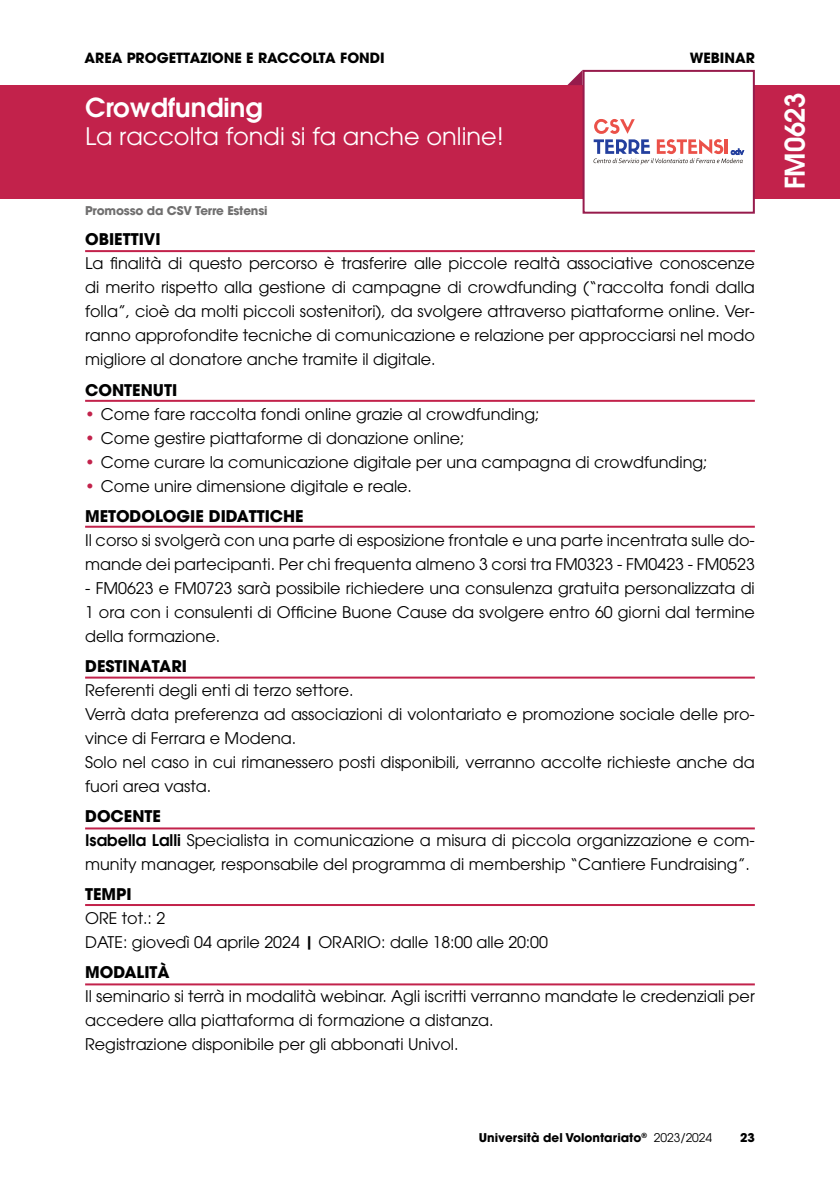
<style>
.page{position:relative;width:840px;height:1191px;background:#fff}
.page>*{position:absolute;margin:0;border:0;box-sizing:border-box;transform-origin:0 0}
.t1{font:600 27px "Avant Garde";letter-spacing:-.005em;color:#fff}
.t2{font:600 26px "Avant Garde";color:#fff}
.t3{font:24px "Avant Garde";color:#fff}
.t4{font:16px/24px "Avant Garde";color:#000}
.t5{font:700 16px "Avant Garde";color:#000}
.t6{font:700 14px "Avant Garde";color:#000}
.t7{font:700 12px "Avant Garde";color:#000}
.t8{font:700 12px "Avant Garde";letter-spacing:-.015em;color:#706f6f}
.s1{color:#c2224b}
.s2{font-weight:700}
.s3{font-weight:600}
.s4{font-weight:400}
</style>
<div class="page">
<div style="left:0;top:85px;width:839px;height:113px;background:#c2224b"></div>
<hr style="left:85px;top:250px;width:669px;height:2px;background:#c2224b">
<hr style="left:85px;top:400px;width:669px;height:2px;background:#c2224b">
<hr style="left:85px;top:526px;width:669px;height:2px;background:#c2224b">
<hr style="left:85px;top:676px;width:669px;height:2px;background:#c2224b">
<hr style="left:85px;top:827px;width:669px;height:2px;background:#c2224b">
<hr style="left:85px;top:904px;width:669px;height:2px;background:#c2224b">
<hr style="left:85px;top:983px;width:669px;height:2px;background:#c2224b">
<div style="left:583px;top:71px;width:170px;height:142px;background:#fff"></div>
<svg style="left:593px;top:119px;width:150px;height:46px"></svg>
<div style="left:582px;top:70px;width:172px;height:144px;border:2px solid #971b4c"></div>
<svg style="left:567px;top:70px;width:15px;height:15px"></svg>
<p class="t6" style="left:84px;top:49px;width:300px">AREA PROGETTAZIONE E RACCOLTA FONDI</p>
<p class="t6" style="left:689px;top:49px;width:67px">WEBINAR</p>
<h2 class="t2" style="left:85px;top:91px;width:179px">Crowdfunding</h2>
<h3 class="t3" style="left:85px;top:122px;width:420px">La raccolta fondi si fa anche online!</h3>
<p class="t8" style="left:85px;top:203px;width:184px">PROMOSSO DA CSV TERRE ESTENSI</p>
<p class="t5" style="left:85px;top:229px;width:77px">OBIETTIVI</p>
<p class="t4" style="left:85px;top:251px;width:671px;text-align:justify">La finalità di questo percorso è trasferire alle piccole realtà associative conoscenze di merito rispetto alla gestione di campagne di crowdfunding (“raccolta fondi dalla folla”, cioè da molti piccoli sostenitori), da svolgere attraverso piattaforme online. Ver&shy;ranno approfondite tecniche di comunicazione e relazione per approcciarsi nel modo migliore al donatore anche tramite il digitale.</p>
<p class="t5" style="left:85px;top:379px;width:91px">CONTENUTI</p>
<p class="t4" style="left:85px;top:401px;width:455px"><span class="s1">•</span> Come fare raccolta fondi online grazie al crowdfunding;</p>
<p class="t4" style="left:85px;top:425px;width:381px"><span class="s1">•</span> Come gestire piattaforme di donazione online;</p>
<p class="t4" style="left:85px;top:449px;width:623px"><span class="s1">•</span> Come curare la comunicazione digitale per una campagna di crowdfunding;</p>
<p class="t4" style="left:85px;top:470px;width:328px;line-height:30px"><span class="s1">•</span> Come unire dimensione digitale e reale.<br><span class="s2">METODOLOGI E DIDATTICHE</span></p>
<p class="t4" style="left:85px;top:527px;width:671px">Il corso si svolgerà con una parte di esposizione frontale e una parte incentrata sulle do&shy;mande dei partecipanti. Per chi frequenta almeno 3 corsi tra FM0323 - FM0423 - FM0523</p>
<p class="t4" style="left:85px;top:575px;width:671px;text-align:justify">- FM0623 e FM0723 sarà possibile richiedere una consulenza gratuita personalizzata di 1 ora con i consulenti di Officine Buone Cause da svolgere entro 60 giorni dal termine della formazione.</p>
<p class="t5" style="left:85px;top:655px;width:94px">DESTINATARI</p>
<p class="t4" style="left:85px;top:677px;width:670px">Referenti degli enti di terzo settore.<br>Verrà data preferenza ad associazioni di volontariato e promozione sociale delle pro&shy;vince di Ferrara e Modena.<br>Solo nel caso in cui rimanessero posti disponibili, verranno accolte richieste anche da fuori area vasta.</p>
<p class="t4" style="left:85px;top:803px;width:670px"><span class="s2">DOCENTE<br></span><span class="s3">Isabella Lalli</span> Specialista in comunicazione a misura di piccola organizzazione e com&shy;munity manager, responsabile del programma di membership “Cantiere Fundraising”.</p>
<p class="t5" style="left:85px;top:883px;width:39px">TEMPI</p>
<p class="t4" style="left:85px;top:905px;width:464px">ORE tot.: 2<br>DATE: giovedì 04 aprile 2024 <span class="s3">|</span> ORARIO: dalle 18:00 alle 20:00</p>
<p class="t5" style="left:85px;top:961px;width:13px">MODAL</p>
<p class="t5" style="left:144px;top:961px;width:17px">ITÀ</p>
<p class="t4" style="left:85px;top:983px;width:670px">Il seminario si terrà in modalità webinar. Agli iscritti verranno mandate le credenziali per accedere alla piattaforma di formazione a distanza.<br>Registrazione disponibile per gli abbonati Univol.</p>
<h1 class="t1" style="left:776px;top:189px;width:99px;rotate:-90deg">FM0623</h1>
<p class="t7" style="left:478px;top:1129px;width:235px">UNIVERSITÀ DEL VOLONTARIATO<sup>®</sup> <span class="s4">2023/2024</span></p>
<p class="t7" style="left:739px;top:1129px;width:16px">23</p>
</div>
